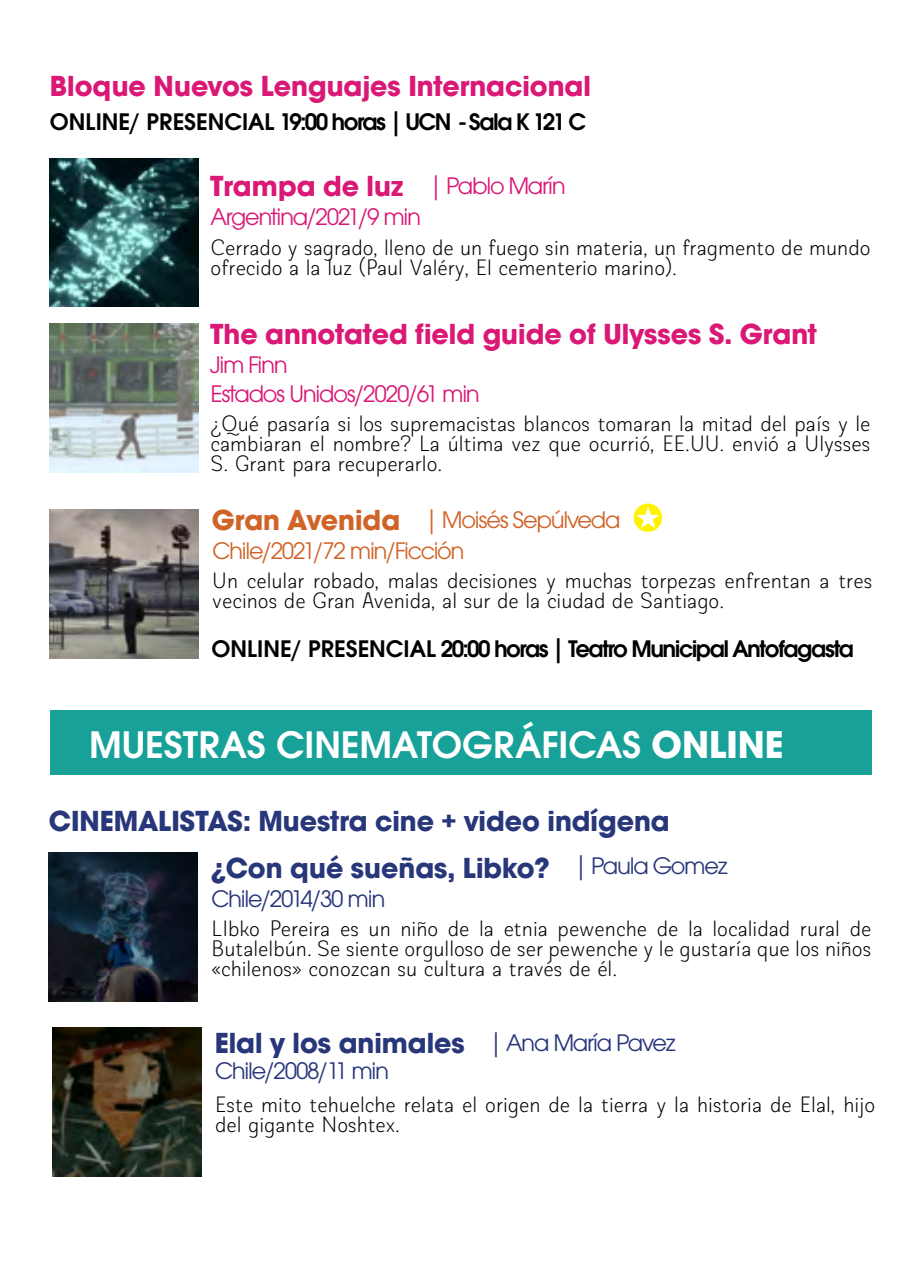
<style>
.page{position:relative;width:922px;height:1276px;background:#fff}
.page>*{position:absolute;margin:0;border:0;box-sizing:border-box;transform-origin:0 0}
.t1{font:600 40px "Avant Gard EF";color:#fff}
.t2{font:700 30px "Avant Gard EF";color:#da1876}
.t3{font:700 30px "Avant Gard EF";color:#28367a}
.t4{font:600 25px "Avant Gard EF";letter-spacing:-.06em;color:#000}
.t5{font:25px "Avant Gard EF";letter-spacing:-.05em;color:#d06327}
.t6{font:25px "Avant Gard EF";letter-spacing:-.05em;color:#da1876}
.t7{font:25px "Avant Gard EF";letter-spacing:-.05em;color:#28367a}
.t8{font:600 25px "Avant Gard EF";color:#000}
.t9{font:22.5px/20px "Biblioteca Sans";color:#000}
.s1{font-weight:400;font-size:25px}
.s2{font-weight:700;font-size:30px}
.s3{font-weight:700}
</style>
<div class="page">
<img style="left:50px;top:324px;width:148px;height:149px">
<img style="left:50px;top:509px;width:148px;height:149px">
<div style="left:50px;top:710px;width:821px;height:64px;background:#17a198"></div>
<img style="left:49px;top:852px;width:149px;height:149px">
<img style="left:52px;top:1027px;width:149px;height:149px">
<img style="left:50px;top:158px;width:149px;height:149px">
<svg style="left:633px;top:503px;width:29px;height:29px"></svg>
<svg style="left:636px;top:506px;width:23px;height:22px"></svg>
<h2 class="t2" style="left:50px;top:67px;width:542px">Bloque Nuevos Lenguajes Internacional</h2>
<p class="t8" style="left:50px;top:107px;width:537px">ONLINE/ PRESENCIAL 19:00 horas | UCN - Sala K 121 C</p>
<h2 class="t2" style="left:210px;top:167px;width:357px">Trampa de luz <span class="s1">| Pablo Marín</span></h2>
<p class="t6" style="left:210px;top:203px;width:212px">Argentina/2021/9 min</p>
<p class="t9" style="left:210px;top:237px;width:661px">Cerrado y sagrado, lleno de un fuego sin materia, un fragmento de mundo ofrecido a la luz (Paul Valéry, El cementerio marino).</p>
<h2 class="t2" style="left:210px;top:316px;width:608px">The annotated field guide of Ulysses S. Grant</h2>
<p class="t6" style="left:210px;top:350px;width:79px">Jim Finn</p>
<p class="t6" style="left:210px;top:379px;width:271px">Estados Unidos/2020/61 min</p>
<p class="t9" style="left:210px;top:414px;width:661px;text-align:justify">¿Qué pasaría si los supremacistas blancos tomaran la mitad del país y le cambiaran el nombre? La última vez que ocurrió, EE.UU. envió a Ulysses S. Grant para recuperarlo.</p>
<p class="t5" style="left:212px;top:505px;width:410px"><span class="s2">Gran Avenida</span> | Moisés Sepúlveda</p>
<p class="t5" style="left:212px;top:536px;width:254px">Chile/2021/72 min/Ficción</p>
<p class="t9" style="left:212px;top:571px;width:661px">Un celular robado, malas decisiones y muchas torpezas enfrentan a tres vecinos de Gran Avenida, al sur de la ciudad de Santiago.</p>
<p class="t4" style="left:211px;top:634px;width:644px">ONLINE/ PRESENCIAL 20:00 horas | Teatro Municipal Antofagasta</p>
<h1 class="t1" style="left:89px;top:721px;width:696px">MUESTRAS CINEMATOGRÁFICAS <span class="s3">ONLINE</span></h1>
<h2 class="t3" style="left:49px;top:802px;width:622px">CINEMALISTAS: Muestra cine + video indígena</h2>
<p class="t7" style="left:574px;top:851px;width:154px">| Paula Gomez</p>
<h2 class="t3" style="left:211px;top:849px;width:340px">¿Con qué sueñas, Libko?</h2>
<p class="t7" style="left:211px;top:884px;width:175px">Chile/2014/30 min</p>
<p class="t9" style="left:211px;top:919px;width:661px;text-align:justify">LIbko Pereira es un niño de la etnia pewenche de la localidad rural de Butalelbún. Se siente orgulloso de ser pewenche y le gustaría que los niños «chilenos» conozcan su cultura a través de él.</p>
<h2 class="t3" style="left:215px;top:1024px;width:462px">Elal y los animales <span class="s1">| Ana María Pavez</span></h2>
<p class="t7" style="left:215px;top:1056px;width:175px">Chile/2008/11 min</p>
<p class="t9" style="left:215px;top:1094px;width:661px">Este mito tehuelche relata el origen de la tierra y la historia de Elal, hijo del gigante Noshtex.</p>
</div>
